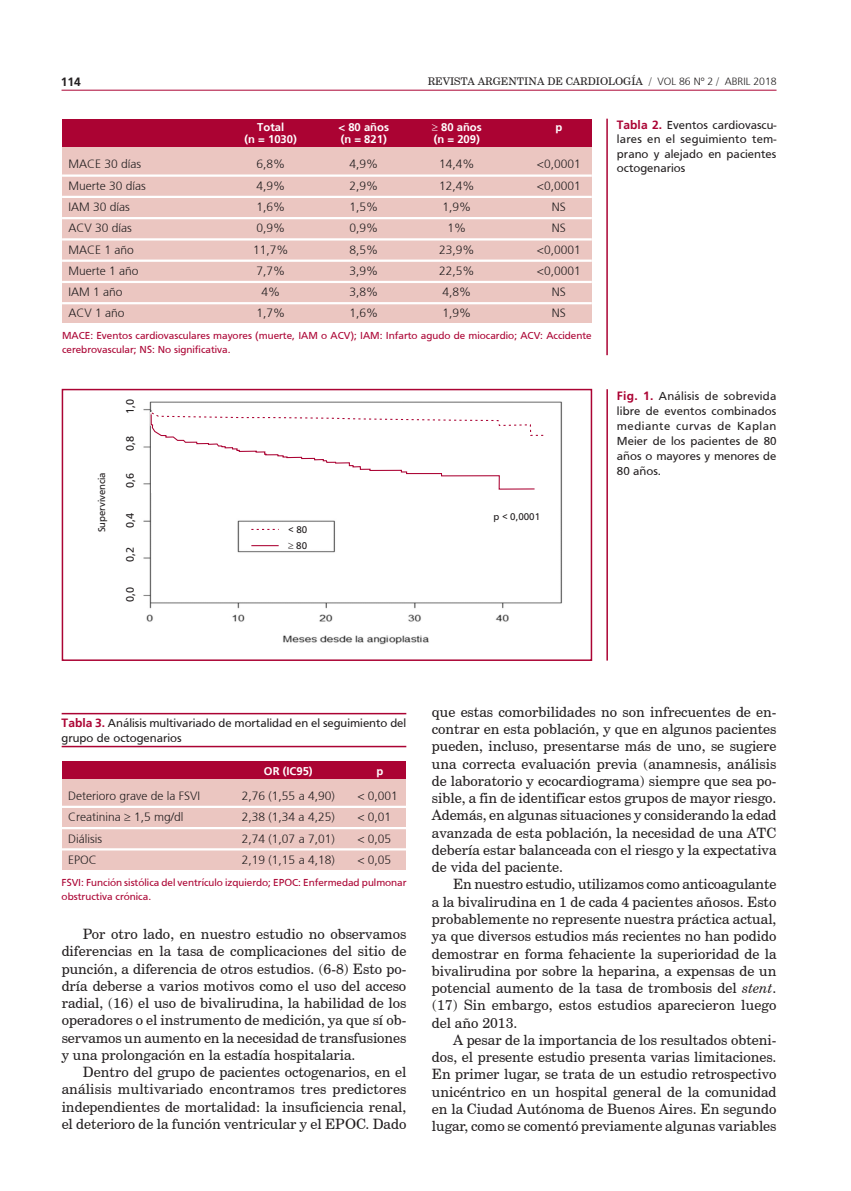
<style>
.page{position:relative;width:851px;height:1191px;background:#fff}
.page>*{position:absolute;margin:0;border:0;box-sizing:border-box;transform-origin:0 0}
.texto{font:14.25px/17.2px "Century Schoolbook BT";color:#231f20;text-align:justify}
.tabla{font:300 12px "Frutiger";color:#231f20}
.epigrafe_horizontal{font:12px/15px "Frutiger";color:#231f20;text-align:justify}
.tabla_tit{font:12px/14.4px "Frutiger";letter-spacing:.005em;color:#231f20;text-align:justify}
.tabla_tit_c_raya{font:12px/14.4px "Frutiger";color:#231f20}
.t1{font:700 12px "Frutiger";color:#231f20}
.tabla_cab_blanco{font:700 11.25px "Frutiger";color:#fff}
.t2{font:11.25px "Frutiger";color:#231f20}
.tabla_pie{font:10.5px/13.5px "Frutiger";color:#ab0333}
.t3{font:10.5px "Century Schoolbook BT";color:#231f20}
.t4{font:10.2px/15.9px "Frutiger";color:#231f20;text-align:right}
.s1{font-family:"Frutiger";font-weight:300}
.s2{font-weight:700;color:#ab0333}
.s3{font-style:italic}
</style>
<div class="page">
<hr style="left:62px;top:90px;width:714px;height:1px;background:#ab0333">
<div style="left:62px;top:147px;width:529px;height:176px;background:#ebc6c1"></div>
<div style="left:62px;top:119px;width:529px;height:27px;background:#ab0333"></div>
<hr style="left:62px;top:174px;width:529px;height:3px;background:#fff">
<hr style="left:62px;top:196px;width:529px;height:2px;background:#fff">
<hr style="left:62px;top:217px;width:529px;height:2px;background:#fff">
<hr style="left:62px;top:238px;width:529px;height:2px;background:#fff">
<hr style="left:62px;top:259px;width:529px;height:3px;background:#fff">
<hr style="left:62px;top:281px;width:529px;height:2px;background:#fff">
<hr style="left:62px;top:302px;width:529px;height:2px;background:#fff">
<div style="left:62px;top:389px;width:530px;height:272px;border:2px solid #ab0333"></div>
<div style="left:62px;top:779px;width:344px;height:91px;background:#ebc6c1"></div>
<div style="left:62px;top:760px;width:343px;height:18px;background:#ab0333"></div>
<hr style="left:62px;top:713px;width:344px;height:1px;background:#ab0333">
<hr style="left:62px;top:746px;width:344px;height:1px;background:#ab0333">
<hr style="left:62px;top:805px;width:344px;height:3px;background:#fff">
<hr style="left:62px;top:827px;width:344px;height:2px;background:#fff">
<hr style="left:62px;top:848px;width:344px;height:2px;background:#fff">
<hr style="left:606px;top:389px;width:2px;height:271px;background:#ab0333">
<hr style="left:606px;top:119px;width:1px;height:236px;background:#ab0333">
<img style="left:143px;top:401px;width:419px;height:244px">
<div style="left:151px;top:412px;width:396px;height:81px;background:#fff"></div>
<svg style="left:150px;top:411px;width:396px;height:79px"></svg>
<div style="left:245px;top:527px;width:77px;height:20px;background:#fff"></div>
<svg style="left:251px;top:529px;width:24px;height:1px"></svg>
<svg style="left:251px;top:545px;width:27px;height:1px"></svg>
<div style="left:489px;top:510px;width:52px;height:18px;background:#fff"></div>
<p class="t1" style="left:61px;top:75px;width:22px">114</p>
<p class="t3" style="left:427px;top:75px;width:350px">REVISTA ARGENTINA DE CARDIOLOGÍA / <span class="s1">VOL 86 Nº 2</span> / <span class="s1">ABRIL 2018</span></p>
<p class="tabla_cab_blanco" style="left:257px;top:120px;width:28px">Total</p>
<p class="tabla_cab_blanco" style="left:338px;top:120px;width:52px">&lt; 80 años</p>
<p class="tabla_cab_blanco" style="left:432px;top:120px;width:51px">≥ 80 años</p>
<p class="tabla_cab_blanco" style="left:555px;top:120px;width:8px">p</p>
<p class="tabla_cab_blanco" style="left:244px;top:132px;width:54px">(n = 1030)</p>
<p class="tabla_cab_blanco" style="left:340px;top:132px;width:48px">(n = 821)</p>
<p class="tabla_cab_blanco" style="left:433px;top:132px;width:48px">(n = 209)</p>
<p class="tabla" style="left:68px;top:157px;width:74px">MACE 30 días</p>
<p class="tabla" style="left:256px;top:157px;width:30px">6,8%</p>
<p class="tabla" style="left:349px;top:157px;width:30px">4,9%</p>
<p class="tabla" style="left:439px;top:157px;width:37px">14,4%</p>
<p class="tabla" style="left:537px;top:157px;width:45px">&lt;0,0001</p>
<p class="tabla" style="left:68px;top:179px;width:79px">Muerte 30 días</p>
<p class="tabla" style="left:256px;top:179px;width:30px">4,9%</p>
<p class="tabla" style="left:349px;top:179px;width:30px">2,9%</p>
<p class="tabla" style="left:439px;top:179px;width:37px">12,4%</p>
<p class="tabla" style="left:537px;top:179px;width:45px">&lt;0,0001</p>
<p class="tabla" style="left:68px;top:200px;width:63px">IAM 30 días</p>
<p class="tabla" style="left:256px;top:200px;width:30px">1,6%</p>
<p class="tabla" style="left:349px;top:200px;width:30px">1,5%</p>
<p class="tabla" style="left:442px;top:200px;width:30px">1,9%</p>
<p class="tabla" style="left:552px;top:200px;width:16px">NS</p>
<p class="tabla" style="left:68px;top:221px;width:65px">ACV 30 días</p>
<p class="tabla" style="left:256px;top:221px;width:30px">0,9%</p>
<p class="tabla" style="left:349px;top:221px;width:30px">0,9%</p>
<p class="tabla" style="left:447px;top:221px;width:20px">1%</p>
<p class="tabla" style="left:552px;top:221px;width:16px">NS</p>
<p class="tabla" style="left:68px;top:243px;width:67px">MACE 1 año</p>
<p class="tabla" style="left:253px;top:243px;width:37px">11,7%</p>
<p class="tabla" style="left:349px;top:243px;width:30px">8,5%</p>
<p class="tabla" style="left:439px;top:243px;width:37px">23,9%</p>
<p class="tabla" style="left:537px;top:243px;width:45px">&lt;0,0001</p>
<p class="tabla" style="left:68px;top:264px;width:72px">Muerte 1 año</p>
<p class="tabla" style="left:256px;top:264px;width:30px">7,7%</p>
<p class="tabla" style="left:349px;top:264px;width:30px">3,9%</p>
<p class="tabla" style="left:439px;top:264px;width:37px">22,5%</p>
<p class="tabla" style="left:537px;top:264px;width:45px">&lt;0,0001</p>
<p class="tabla" style="left:68px;top:285px;width:56px">IAM 1 año</p>
<p class="tabla" style="left:261px;top:285px;width:20px">4%</p>
<p class="tabla" style="left:349px;top:285px;width:30px">3,8%</p>
<p class="tabla" style="left:442px;top:285px;width:30px">4,8%</p>
<p class="tabla" style="left:552px;top:285px;width:16px">NS</p>
<p class="tabla" style="left:68px;top:306px;width:58px">ACV 1 año</p>
<p class="tabla" style="left:256px;top:306px;width:30px">1,7%</p>
<p class="tabla" style="left:349px;top:306px;width:30px">1,6%</p>
<p class="tabla" style="left:442px;top:306px;width:30px">1,9%</p>
<p class="tabla" style="left:552px;top:306px;width:16px">NS</p>
<p class="tabla_pie" style="left:62px;top:329px;width:531px">MACE: Eventos cardiovasculares mayores (muerte, IAM o ACV); IAM: Infarto agudo de miocardio; ACV: Accidente cerebrovascular; NS: No significativa.</p>
<p class="t2" style="left:126px;top:414px;width:17px;rotate:-90deg">1,0</p>
<p class="t4" style="left:95px;top:532px;width:62px;rotate:-90deg">Supervivencia</p>
<p class="t2" style="left:126px;top:451px;width:17px;rotate:-90deg">0,8</p>
<p class="t2" style="left:126px;top:488px;width:17px;rotate:-90deg">0,6</p>
<p class="t2" style="left:126px;top:528px;width:17px;rotate:-90deg">0,4</p>
<p class="t2" style="left:126px;top:562px;width:17px;rotate:-90deg">0,2</p>
<p class="t2" style="left:126px;top:602px;width:17px;rotate:-90deg">0,0</p>
<p class="t4" style="left:288px;top:522px;width:20px">&lt;80<br>80</p>
<p class="t4" style="left:493px;top:509px;width:48px">p &lt; 0,0001</p>
<p class="tabla_tit" style="left:617px;top:118px;width:161px"><span class="s2">Tabla 2.</span> Eventos cardiovascu&shy;lares en el seguimiento tem&shy;prano y alejado en pacientes octogenarios</p>
<p class="epigrafe_horizontal" style="left:617px;top:388px;width:161px"><span class="s2">Fig. 1.</span> Análisis de sobrevida libre de eventos combinados mediante curvas de Kaplan Meier de los pacientes de 80 años o mayores y menores de 80 años.</p>
<p class="tabla_tit_c_raya" style="left:62px;top:716px;width:346px"><span class="s2">Tabla 3.</span> Análisis multivariado de mortalidad en el seguimiento del grupo de octogenarios</p>
<p class="tabla_cab_blanco" style="left:264px;top:764px;width:50px">OR (IC95)</p>
<p class="tabla_cab_blanco" style="left:376px;top:764px;width:8px">p</p>
<p class="tabla" style="left:68px;top:789px;width:134px">Deterioro grave de la FSVI</p>
<p class="tabla" style="left:242px;top:789px;width:94px">2,76 (1,55 a 4,90)</p>
<p class="tabla" style="left:357px;top:789px;width:42px">&lt; 0,001</p>
<p class="tabla" style="left:68px;top:810px;width:117px">Creatinina ≥ 1,5 mg/dl</p>
<p class="tabla" style="left:242px;top:810px;width:94px">2,38 (1,34 a 4,25)</p>
<p class="tabla" style="left:357px;top:810px;width:35px">&lt; 0,01</p>
<p class="tabla" style="left:68px;top:831px;width:35px">Diálisis</p>
<p class="tabla" style="left:242px;top:831px;width:94px">2,74 (1,07 a 7,01)</p>
<p class="tabla" style="left:357px;top:831px;width:35px">&lt; 0,05</p>
<p class="tabla" style="left:68px;top:853px;width:30px">EPOC</p>
<p class="tabla" style="left:242px;top:853px;width:94px">2,19 (1,15 a 4,18)</p>
<p class="tabla" style="left:357px;top:853px;width:35px">&lt; 0,05</p>
<p class="tabla_pie" style="left:62px;top:875px;width:346px">FSVI: Función sistólica del ventrículo izquierdo; EPOC: Enfermedad pulmonar obstructiva crónica.</p>
<p class="texto" style="left:62px;top:925px;width:346px;text-indent:21px">Por otro lado, en nuestro estudio no observamos diferencias en la tasa de complicaciones del sitio de punción, a diferencia de otros estudios. (6-8) Esto po&shy;dría deberse a varios motivos como el uso del acceso radial, (16) el uso de bivalirudina, la habilidad de los operadores o el instrumento de medición, ya que sí ob&shy;servamos un aumento en la necesidad de transfusiones y una prolongación en la estadía hospitalaria.</p>
<p class="texto" style="left:62px;top:1063px;width:346px;text-indent:21px">Dentro del grupo de pacientes octogenarios, en el análisis multivariado encontramos tres predictores independientes de mortalidad: la insuficiencia renal, el deterioro de la función ventricular y el EPOC. Dado</p>
<p class="texto" style="left:432px;top:703px;width:346px">que estas comorbilidades no son infrecuentes de en&shy;contrar en esta población, y que en algunos pacientes pueden, incluso, presentarse más de uno, se sugiere una correcta evaluación previa (anamnesis, análisis de laboratorio y ecocardiograma) siempre que sea po&shy;sible, a fin de identificar estos grupos de mayor riesgo.<br>Además, en algunas situaciones y considerando la edad avanzada de esta población, la necesidad de una ATC debería estar balanceada con el riesgo y la expectativa de vida del paciente.</p>
<p class="texto" style="left:432px;top:875px;width:346px;text-indent:21px">En nuestro estudio, utilizamos como anticoagulante a la bivalirudina en 1 de cada 4 pacientes añosos. Esto probablemente no represente nuestra práctica actual, ya que diversos estudios más recientes no han podido demostrar en forma fehaciente la superioridad de la bivalirudina por sobre la heparina, a expensas de un potencial aumento de la tasa de trombosis del <span class="s3">stent</span>. (17) Sin embargo, estos estudios aparecieron luego del año 2013.</p>
<p class="texto" style="left:432px;top:1031px;width:346px;text-indent:21px">A pesar de la importancia de los resultados obteni&shy;dos, el presente estudio presenta varias limitaciones.<br>En primer lugar, se trata de un estudio retrospectivo unicéntrico en un hospital general de la comunidad en la Ciudad Autónoma de Buenos Aires. En segundo lugar, como se comentó previamente algunas variables</p>
</div>
